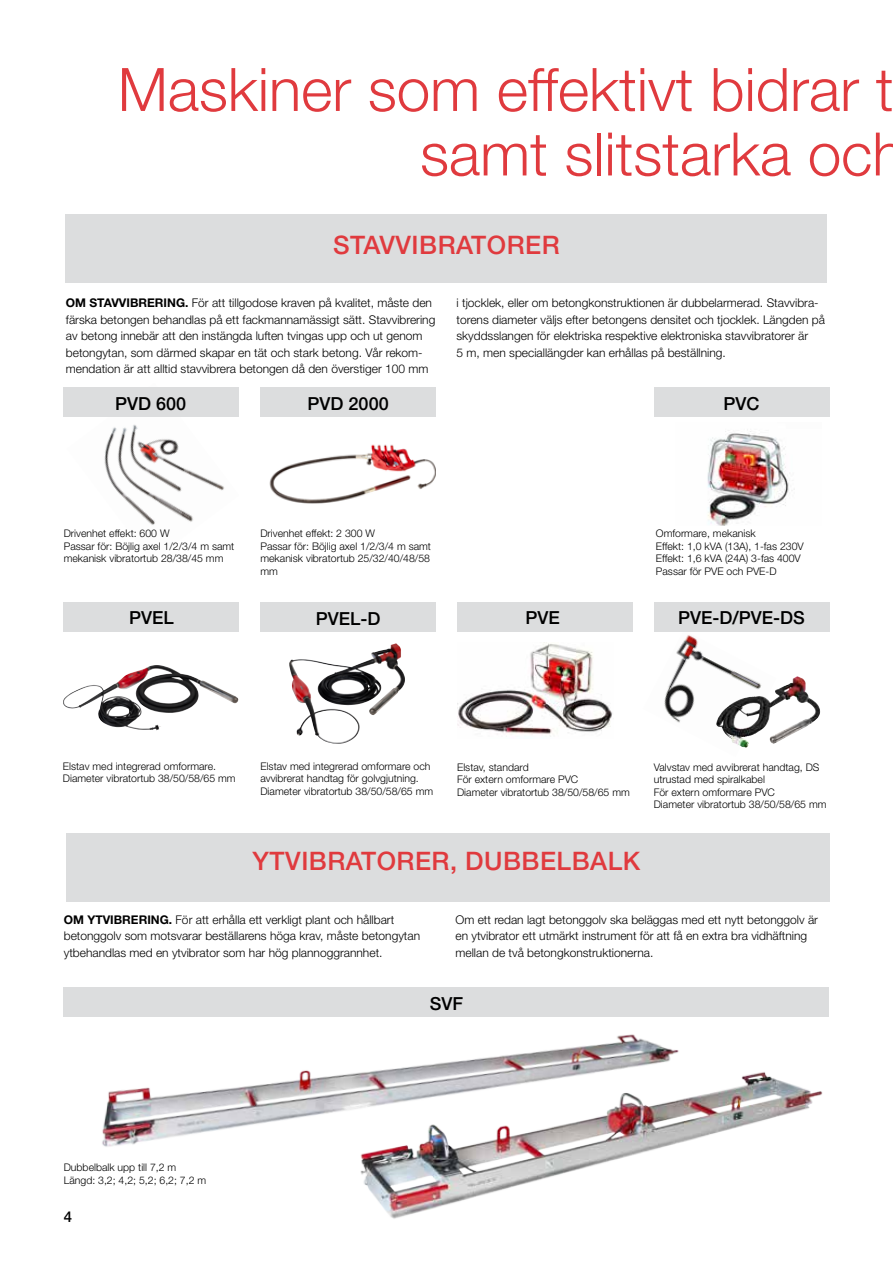
<style>
.page{position:relative;width:893px;height:1263px;background:#fff}
.page>*{position:absolute;margin:0;border:0;box-sizing:border-box;transform-origin:0 0}
.t1{font:300 60px/64.5px "Helvetica Neue";color:#e03a3e;text-align:right}
.t2{font:500 25.5px "Helvetica Neue";letter-spacing:.02em;color:#e03a3e}
.t3{font:500 18px "Helvetica Neue";color:#000}
.t4{font:500 15px "Helvetica Neue";color:#000}
.t5{font:300 12px/16.5px "Helvetica Neue";color:#000}
.t6{font:300 10.5px/12.6px "Helvetica Neue";color:#000}
.s1{font-weight:700}
</style>
<div class="page">
<img style="left:654px;top:631px;width:122px;height:117px">
<img style="left:104px;top:387px;width:135px;height:138px">
<div style="left:66px;top:215px;width:761px;height:68px;background:#dcddde"></div>
<div style="left:260px;top:387px;width:176px;height:30px;background:#dcddde"></div>
<div style="left:66px;top:834px;width:763px;height:68px;background:#dcddde"></div>
<div style="left:64px;top:987px;width:765px;height:30px;background:#dcddde"></div>
<img style="left:707px;top:431px;width:88px;height:95px">
<img style="left:269px;top:444px;width:167px;height:60px">
<div style="left:654px;top:387px;width:175px;height:30px;background:#dcddde"></div>
<div style="left:654px;top:602px;width:175px;height:29px;background:#dcddde"></div>
<div style="left:457px;top:602px;width:175px;height:29px;background:#dcddde"></div>
<div style="left:64px;top:602px;width:175px;height:29px;background:#dcddde"></div>
<img style="left:379px;top:1072px;width:444px;height:147px">
<img style="left:102px;top:1034px;width:587px;height:168px">
<div style="left:63px;top:387px;width:175px;height:30px;background:#dcddde"></div>
<div style="left:260px;top:602px;width:176px;height:30px;background:#dcddde"></div>
<img style="left:457px;top:642px;width:156px;height:95px">
<img style="left:63px;top:665px;width:98px;height:65px">
<img style="left:289px;top:644px;width:105px;height:100px">
<img style="left:716px;top:676px;width:81px;height:71px">
<h1 class="t1" style="left:118px;top:56px;width:788px">Maskiner som effektivt bidrar t samt slitstarka och</h1>
<h2 class="t2" style="left:333px;top:229px;width:228px">STAVVIBRATORER</h2>
<p class="t5" style="left:66px;top:294px;width:371px"><span class="s1">OM STAVVIBRERING.</span> För att tillgodose kraven på kvalitet, måste den färska betongen behandlas på ett fackmannamässigt sätt. Stavvibrering av betong innebär att den instängda luften tvingas upp och ut genom betongytan, som därmed skapar en tät och stark betong. Vår rekom&shy;mendation är att alltid stavvibrera betongen då den överstiger 100 mm</p>
<p class="t5" style="left:457px;top:294px;width:370px">i tjocklek, eller om betongkonstruktionen är dubbelarmerad. Stavvibra&shy;torens diameter väljs efter betongens densitet och tjocklek. Längden på skyddsslangen för elektriska respektive elektroniska stavvibratorer är<br>5 m, men speciallängder kan erhållas på beställning.</p>
<h3 class="t3" style="left:723px;top:393px;width:37px">PVC</h3>
<h3 class="t3" style="left:115px;top:392px;width:73px">PVD 600</h3>
<h3 class="t3" style="left:308px;top:392px;width:83px">PVD 2000</h3>
<p class="t6" style="left:64px;top:527px;width:172px">Drivenhet effekt: 600 W<br>Passar för: Böjlig axel 1/2/3/4 m samt mekanisk vibratortub 28/38/45 mm</p>
<p class="t6" style="left:260px;top:527px;width:172px">Drivenhet effekt: 2 300 W<br>Passar för: Böjlig axel 1/2/3/4 m samt mekanisk vibratortub 25/32/40/48/58 mm</p>
<p class="t6" style="left:656px;top:527px;width:149px">Omformare, mekanisk<br>Effekt: 1,0 kVA (13A), 1-fas 230V<br>Effekt: 1,6 kVA (24A) 3-fas 400V<br>Passar för PVE och PVE-D</p>
<h3 class="t3" style="left:129px;top:607px;width:46px">PVEL</h3>
<h3 class="t3" style="left:525px;top:607px;width:36px">PVE</h3>
<h3 class="t3" style="left:678px;top:607px;width:128px">PVE-D/PVE-DS</h3>
<h3 class="t3" style="left:316px;top:607px;width:66px">PVEL-D</h3>
<p class="t6" style="left:63px;top:760px;width:174px">Elstav med integrerad omformare.<br>Diameter vibratortub 38/50/58/65 mm</p>
<p class="t6" style="left:654px;top:760px;width:174px">Valvstav med avvibrerat handtag, DS utrustad med spiralkabel<br>För extern omformare PVC<br>Diameter vibratortub 38/50/58/65 mm</p>
<p class="t6" style="left:260px;top:760px;width:174px">Elstav med integrerad omformare och avvibrerat handtag för golvgjutning.<br>Diameter vibratortub 38/50/58/65 mm</p>
<p class="t6" style="left:457px;top:760px;width:174px">Elstav, standard<br>För extern omformare PVC<br>Diameter vibratortub 38/50/58/65 mm</p>
<h2 class="t2" style="left:253px;top:846px;width:389px">YTVIBRATORER, DUBBELBALK</h2>
<p class="t5" style="left:64px;top:911px;width:358px"><span class="s1">OM YTVIBRERING.</span> För att erhålla ett verkligt plant och hållbart betonggolv som motsvarar beställarens höga krav, måste betongytan ytbehandlas med en ytvibrator som har hög plannoggrannhet.</p>
<p class="t5" style="left:455px;top:911px;width:364px">Om ett redan lagt betonggolv ska beläggas med ett nytt betonggolv är en ytvibrator ett utmärkt instrument för att få en extra bra vidhäftning mellan de två betongkonstruktionerna.</p>
<p class="t6" style="left:64px;top:1161px;width:144px">Dubbelbalk upp till 7,2 m<br>Längd: 3,2; 4,2; 5,2; 6,2; 7,2 m</p>
<p class="t4" style="left:64px;top:1207px;width:10px">4</p>
<h3 class="t3" style="left:430px;top:992px;width:35px">SVF</h3>
</div>
